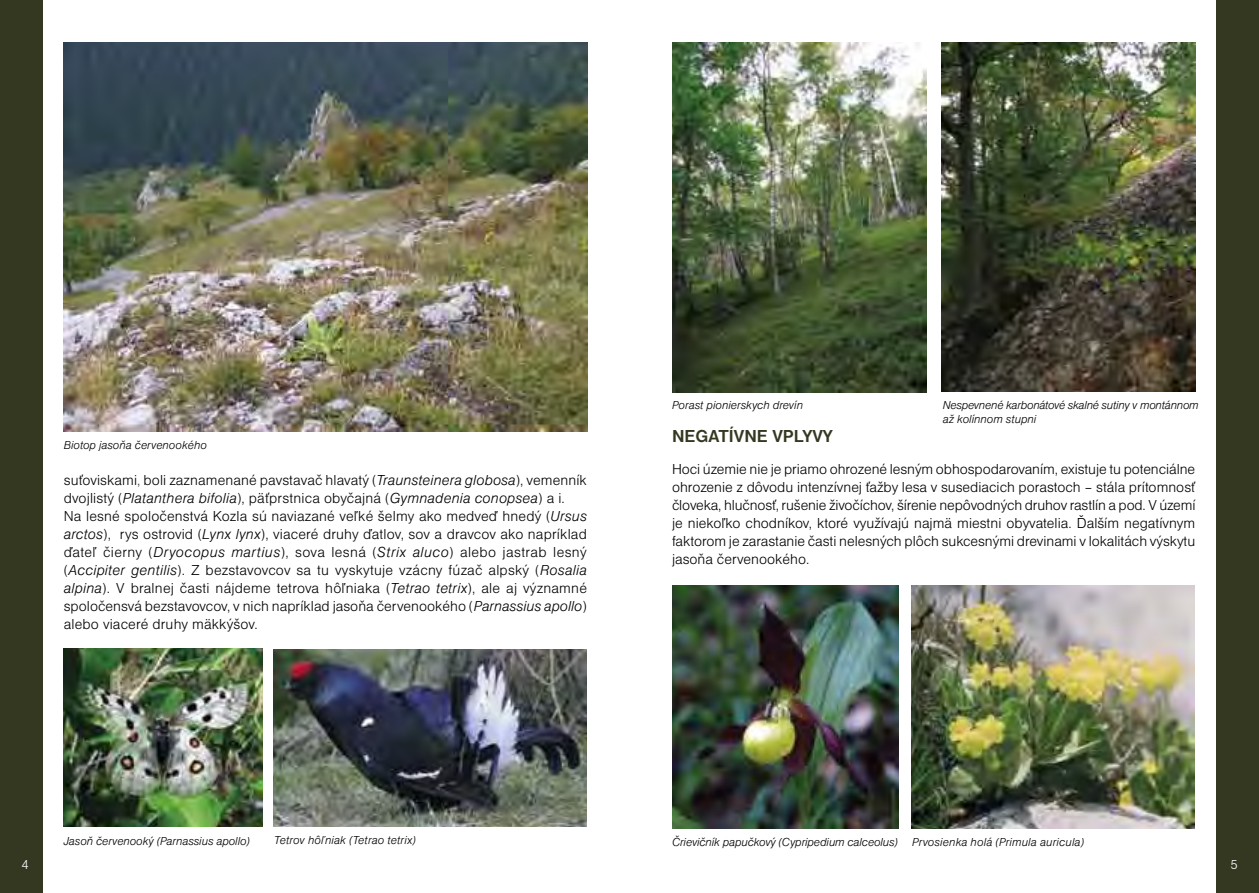
<style>
.page{position:relative;width:1259px;height:893px;background:#fff}
.page>*{position:absolute;margin:0;border:0;box-sizing:border-box;transform-origin:0 0}
.nadpisy_v_clankoch{font:700 18px "Nimbus San DEE";color:#353821}
.body{font:15px/18px "Nimbus San DEE Ligh";letter-spacing:.005em;color:#000;text-align:justify}
.t1{font:13.5px "Nimbus San DEE Ligh";color:#fff}
.text_k_obrázkom{font:12px/14.4px "Nimbus San DEE Ligh Ital";letter-spacing:-.005em;color:#000}
.s1{color:#353821}
.s2{font-family:"Nimbus San DEE Ligh Ital"}
</style>
<div class="page">
<div style="left:0;top:0;width:43px;height:893px;background:#353821"></div>
<div style="left:1216px;top:0;width:43px;height:893px;background:#353821"></div>
<img style="left:64px;top:43px;width:523px;height:389px">
<img style="left:672px;top:586px;width:226px;height:242px">
<img style="left:672px;top:43px;width:255px;height:349px">
<img style="left:941px;top:43px;width:254px;height:349px">
<img style="left:64px;top:648px;width:198px;height:179px">
<img style="left:911px;top:586px;width:284px;height:243px">
<img style="left:274px;top:649px;width:313px;height:178px">
<p class="text_k_obrázkom" style="left:64px;top:438px;width:145px">Biotop jasoňa červenookého</p>
<p class="body" style="left:64px;top:471px;width:525px">suťoviskami<span class="s1">,</span> boli zaznamenané pavstavač hlavatý (<span class="s2">Traunsteinera globosa</span>), vemenník dvojlistý (<span class="s2">Platanthera bifolia</span>), päťprstnica obyčajná (<span class="s2">Gymnadenia conopsea</span>) a i.</p>
<p class="body" style="left:64px;top:507px;width:525px">Na lesné spoločenstvá Kozla sú naviazané veľké šelmy ako medveď hnedý (<span class="s2">Ursus arctos</span>), rys ostrovid (<span class="s2">Lynx lynx</span>), viaceré druhy ďatlov, sov a dravcov ako napríklad ďateľ čierny (<span class="s2">Dryocopus martius</span>), sova lesná (<span class="s2">Strix aluco</span>) alebo jastrab lesný (<span class="s2">Accipiter gentilis</span>). Z bezstavovcov sa tu vyskytuje vzácny fúzač alpský (<span class="s2">Rosalia alpina</span>). V bralnej časti nájdeme tetrova hôľniaka (<span class="s2">Tetrao tetrix</span>), ale aj významné spoločensvá bezstavovcov, v nich napríklad jasoňa červenookého (<span class="s2">Parnassius apollo</span>) alebo viaceré druhy mäkkýšov.</p>
<p class="text_k_obrázkom" style="left:64px;top:834px;width:188px">Jasoň červenooký (Parnassius apollo)</p>
<p class="text_k_obrázkom" style="left:274px;top:832px;width:143px">Tetrov hôľniak (Tetrao tetrix)</p>
<p class="text_k_obrázkom" style="left:672px;top:398px;width:133px">Porast pionierskych drevín</p>
<p class="text_k_obrázkom" style="left:942px;top:398px;width:257px">Nespevnené karbonátové skalné sutiny v montánnom až kolínnom stupni</p>
<p class="nadpisy_v_clankoch" style="left:672px;top:426px;width:162px">NEGATÍVNE VPLYVY</p>
<p class="body" style="left:672px;top:461px;width:525px">Hoci územie nie je priamo ohrozené lesným obhospodarovaním, existuje tu potenciálne ohrozenie z dôvodu intenzívnej ťažby lesa v susediacich porastoch – stála prítomnosť človeka, hlučnosť, rušenie živočíchov, šírenie nepôvodných druhov rastlín a pod. V území je niekoľko chodníkov, ktoré využívajú najmä miestni obyvatelia. Ďalším negatívnym faktorom je zarastanie časti nelesných plôch sukcesnými drevinami v lokalitách výskytu jasoňa červenookého.</p>
<p class="text_k_obrázkom" style="left:672px;top:835px;width:227px">Črievičník papučkový (Cypripedium calceolus)</p>
<p class="text_k_obrázkom" style="left:912px;top:835px;width:174px">Prvosienka holá (Primula auricula)</p>
<p class="t1" style="left:22px;top:857px;width:9px">4</p>
<p class="t1" style="left:1230px;top:857px;width:9px">5</p>
</div>
